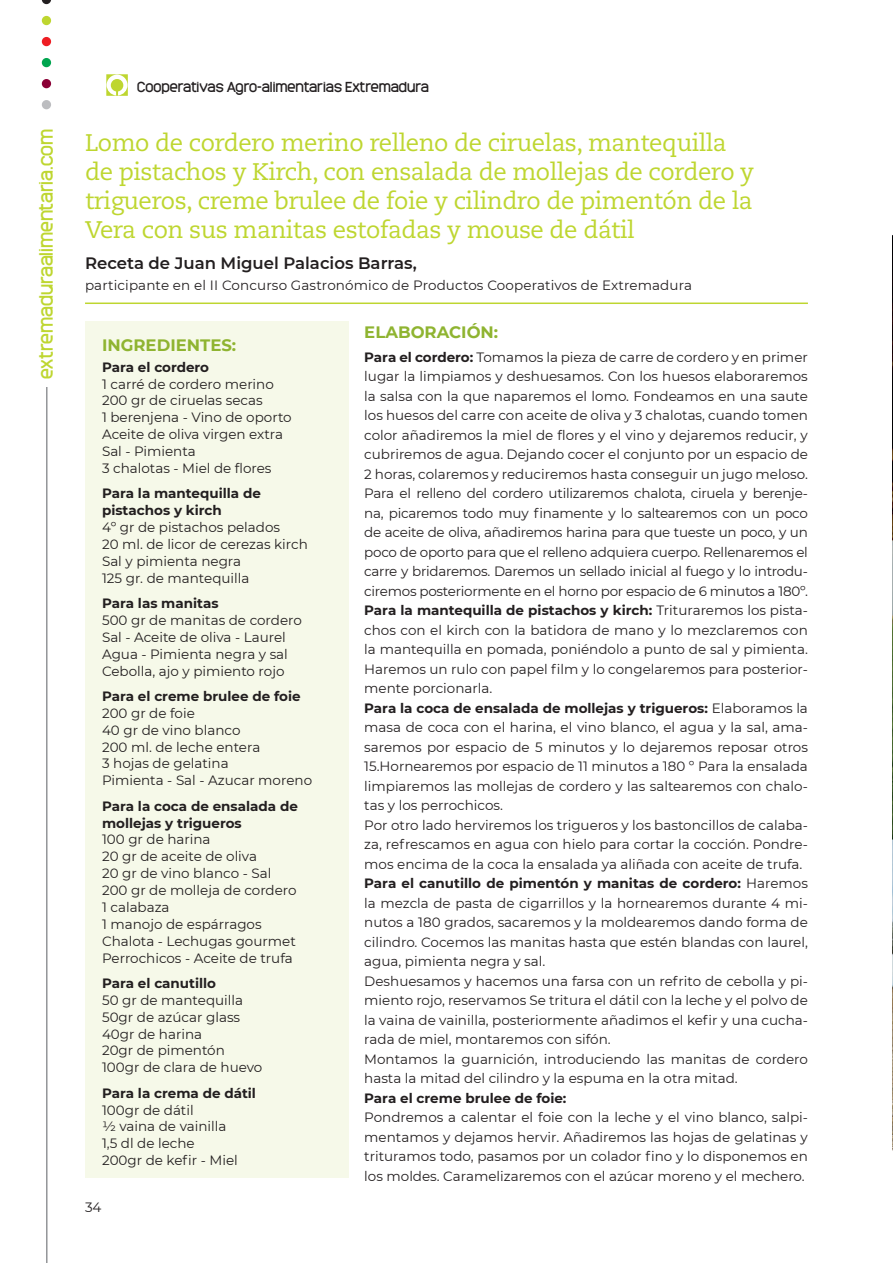
<style>
.page{position:relative;width:893px;height:1263px;background:#fff}
.page>*{position:absolute;margin:0;border:0;box-sizing:border-box;transform-origin:0 0}
.Estilo_de_párrafo_2{font:24px/28.8px "Caecilia LT Std";letter-spacing:-.02em;color:#bed630}
.t1{font:18px "Monark";color:#bed630}
.Estilo_de_párrafo_3{font:600 16.5px "Montserrat";color:#231f20}
.Estilo_de_párrafo_1{font:700 16.5px "Montserrat";color:#8fb431}
.Estilo_de_párrafo_6{font:13.5px/19.5px "Montserrat";color:#231f20;text-align:justify}
.Estilo_de_párrafo_6-2{font:700 13.5px/16.8px "Montserrat";color:#231f20}
.Estilo_de_párrafo_3-2{font:13.5px "Montserrat";letter-spacing:.01em;color:#231f20}
.t2{font:13.5px "Monark";color:#231f20}
.s1{font-weight:700}
</style>
<div class="page">
<hr style="left:85px;top:302px;width:723px;height:2px;background:#bed630">
<div style="left:85px;top:322px;width:264px;height:856px;background:#f6f9e9"></div>
<img style="left:892px;top:235px;width:1px;height:916px">
<hr style="left:46px;top:153px;width:2px;height:1110px;background:#939598">
<svg style="left:42px;top:0;width:9px;height:4px"></svg>
<div style="left:42px;top:16px;width:9px;height:9px;background:#bed630;border-radius:50%"></div>
<div style="left:42px;top:37px;width:9px;height:9px;background:#ee1d23;border-radius:50%"></div>
<div style="left:42px;top:58px;width:9px;height:9px;background:#00a54f;border-radius:50%"></div>
<div style="left:42px;top:79px;width:9px;height:9px;background:#8b0036;border-radius:50%"></div>
<div style="left:42px;top:100px;width:9px;height:9px;background:#bcbdc0;border-radius:50%"></div>
<svg style="left:106px;top:74px;width:22px;height:22px"></svg>
<p class="t1" style="left:34px;top:379px;width:251px;rotate:-90deg">extremaduraalimentaria.com</p>
<p class="t2" style="left:137px;top:78px;width:293px">Cooperativas Agro-alimentarias Extremadura</p>
<p class="Estilo_de_párrafo_2" style="left:85px;top:129px;width:670px">Lomo de cordero merino relleno de ciruelas, mantequilla de pistachos y Kirch, con ensalada de mollejas de cordero y trigueros, creme brulee de foie y cilindro de pimentón de la Vera con sus manitas estofadas y mouse de dátil</p>
<p class="Estilo_de_párrafo_3" style="left:85px;top:251px;width:333px">Receta de Juan Miguel Palacios Barras,</p>
<p class="Estilo_de_párrafo_3-2" style="left:85px;top:276px;width:609px">participante en el II Concurso Gastronómico de Productos Cooperativos de Extremadura</p>
<p class="Estilo_de_párrafo_1" style="left:102px;top:333px;width:136px">INGREDIENTES:</p>
<p class="Estilo_de_párrafo_6-2" style="left:102px;top:358px;width:109px">Para el cordero</p>
<p class="Estilo_de_párrafo_6" style="left:102px;top:373px;width:173px">1 carré de cordero merino</p>
<p class="Estilo_de_párrafo_6" style="left:102px;top:390px;width:162px">200 gr de ciruelas secas</p>
<p class="Estilo_de_párrafo_6" style="left:102px;top:407px;width:191px">1 berenjena - Vino de oporto</p>
<p class="Estilo_de_párrafo_6" style="left:102px;top:424px;width:183px">Aceite de oliva virgen extra</p>
<p class="Estilo_de_párrafo_6" style="left:102px;top:441px;width:95px">Sal - Pimienta</p>
<p class="Estilo_de_párrafo_6" style="left:102px;top:458px;width:171px">3 chalotas - Miel de flores</p>
<p class="Estilo_de_párrafo_6-2" style="left:102px;top:484px;width:160px">Para la mantequilla de pistachos y kirch</p>
<p class="Estilo_de_párrafo_6" style="left:102px;top:517px;width:180px">4º gr de pistachos pelados</p>
<p class="Estilo_de_párrafo_6" style="left:102px;top:534px;width:207px">20 ml. de licor de cerezas kirch</p>
<p class="Estilo_de_párrafo_6" style="left:102px;top:551px;width:141px">Sal y pimienta negra</p>
<p class="Estilo_de_párrafo_6" style="left:102px;top:568px;width:149px">125 gr. de mantequilla</p>
<p class="Estilo_de_párrafo_6-2" style="left:102px;top:594px;width:118px">Para las manitas</p>
<p class="Estilo_de_párrafo_6" style="left:102px;top:610px;width:201px">500 gr de manitas de cordero</p>
<p class="Estilo_de_párrafo_6" style="left:102px;top:627px;width:185px">Sal - Aceite de oliva - Laurel</p>
<p class="Estilo_de_párrafo_6" style="left:102px;top:644px;width:187px">Agua - Pimienta negra y sal</p>
<p class="Estilo_de_párrafo_6" style="left:102px;top:660px;width:184px">Cebolla, ajo y pimiento rojo</p>
<p class="Estilo_de_párrafo_6-2" style="left:102px;top:687px;width:200px">Para el creme brulee de foie</p>
<p class="Estilo_de_párrafo_6" style="left:102px;top:703px;width:94px">200 gr de foie</p>
<p class="Estilo_de_párrafo_6" style="left:102px;top:720px;width:140px">40 gr de vino blanco</p>
<p class="Estilo_de_párrafo_6" style="left:102px;top:736px;width:160px">200 ml. de leche entera</p>
<p class="Estilo_de_párrafo_6" style="left:102px;top:753px;width:128px">3 hojas de gelatina</p>
<p class="Estilo_de_párrafo_6" style="left:102px;top:770px;width:212px">Pimienta - Sal - Azucar moreno</p>
<p class="Estilo_de_párrafo_6-2" style="left:102px;top:797px;width:197px">Para la coca de ensalada de mollejas y trigueros</p>
<p class="Estilo_de_párrafo_6" style="left:102px;top:829px;width:110px">100 gr de harina</p>
<p class="Estilo_de_párrafo_6" style="left:102px;top:846px;width:156px">20 gr de aceite de oliva</p>
<p class="Estilo_de_párrafo_6" style="left:102px;top:863px;width:171px">20 gr de vino blanco - Sal</p>
<p class="Estilo_de_párrafo_6" style="left:102px;top:880px;width:196px">200 gr de molleja de cordero</p>
<p class="Estilo_de_párrafo_6" style="left:102px;top:897px;width:69px">1 calabaza</p>
<p class="Estilo_de_párrafo_6" style="left:102px;top:914px;width:161px">1 manojo de espárragos</p>
<p class="Estilo_de_párrafo_6" style="left:102px;top:931px;width:195px">Chalota - Lechugas gourmet</p>
<p class="Estilo_de_párrafo_6" style="left:102px;top:947px;width:192px">Perrochicos - Aceite de trufa</p>
<p class="Estilo_de_párrafo_6-2" style="left:102px;top:974px;width:116px">Para el canutillo</p>
<p class="Estilo_de_párrafo_6" style="left:102px;top:990px;width:143px">50 gr de mantequilla</p>
<p class="Estilo_de_párrafo_6" style="left:102px;top:1007px;width:140px">50gr de azúcar glass</p>
<p class="Estilo_de_párrafo_6" style="left:102px;top:1023px;width:102px">40gr de harina</p>
<p class="Estilo_de_párrafo_6" style="left:102px;top:1040px;width:124px">20gr de pimentón</p>
<p class="Estilo_de_párrafo_6" style="left:102px;top:1057px;width:162px">100gr de clara de huevo</p>
<p class="Estilo_de_párrafo_6-2" style="left:102px;top:1084px;width:155px">Para la crema de dátil</p>
<p class="Estilo_de_párrafo_6" style="left:102px;top:1099px;width:93px">100gr de dátil</p>
<p class="Estilo_de_párrafo_6" style="left:102px;top:1116px;width:126px">½ vaina de vainilla</p>
<p class="Estilo_de_párrafo_6" style="left:102px;top:1133px;width:94px">1,5 dl de leche</p>
<p class="Estilo_de_párrafo_6" style="left:102px;top:1150px;width:137px">200gr de kefir - Miel</p>
<p class="Estilo_de_párrafo_6" style="left:85px;top:1197px;width:18px">34</p>
<p class="Estilo_de_párrafo_1" style="left:364px;top:320px;width:136px">ELABORACIÓN:</p>
<p class="Estilo_de_párrafo_6" style="left:364px;top:346px;width:445px"><span class="s1">Para el cordero:</span> Tomamos la pieza de carre de cordero y en primer lugar la limpiamos y deshuesamos. Con los huesos elaboraremos la salsa con la que naparemos el lomo. Fondeamos en una saute los huesos del carre con aceite de oliva y 3 chalotas, cuando tomen color añadiremos la miel de flores y el vino y dejaremos reducir, y cubriremos de agua. Dejando cocer el conjunto por un espacio de 2 horas, colaremos y reduciremos hasta conseguir un jugo meloso.</p>
<p class="Estilo_de_párrafo_6" style="left:364px;top:483px;width:445px">Para el relleno del cordero utilizaremos chalota, ciruela y berenje&shy;na, picaremos todo muy finamente y lo saltearemos con un poco de aceite de oliva, añadiremos harina para que tueste un poco, y un poco de oporto para que el relleno adquiera cuerpo. Rellenaremos el carre y bridaremos. Daremos un sellado inicial al fuego y lo introdu&shy;ciremos posteriormente en el horno por espacio de 6 minutos a 180º.</p>
<p class="Estilo_de_párrafo_6" style="left:364px;top:600px;width:445px"><span class="s1">Para la mantequilla de pistachos y kirch:</span> Trituraremos los pista&shy;chos con el kirch con la batidora de mano y lo mezclaremos con la mantequilla en pomada, poniéndolo a punto de sal y pimienta.<br>Haremos un rulo con papel film y lo congelaremos para posterior&shy;mente porcionarla.</p>
<p class="Estilo_de_párrafo_6" style="left:364px;top:697px;width:445px"><span class="s1">Para la coca de ensalada de mollejas y trigueros:</span> Elaboramos la masa de coca con el harina, el vino blanco, el agua y la sal, ama&shy;saremos por espacio de 5 minutos y lo dejaremos reposar otros 15.Hornearemos por espacio de 11 minutos a 180 º Para la ensalada limpiaremos las mollejas de cordero y las saltearemos con chalo&shy;tas y los perrochicos.</p>
<p class="Estilo_de_párrafo_6" style="left:364px;top:814px;width:445px">Por otro lado herviremos los trigueros y los bastoncillos de calaba&shy;za, refrescamos en agua con hielo para cortar la cocción. Pondre&shy;mos encima de la coca la ensalada ya aliñada con aceite de trufa.</p>
<p class="Estilo_de_párrafo_6" style="left:364px;top:873px;width:445px"><span class="s1">Para el canutillo de pimentón y manitas de cordero:</span> Haremos la mezcla de pasta de cigarrillos y la hornearemos durante 4 mi&shy;nutos a 180 grados, sacaremos y la moldearemos dando forma de cilindro. Cocemos las manitas hasta que estén blandas con laurel, agua, pimienta negra y sal.</p>
<p class="Estilo_de_párrafo_6" style="left:364px;top:970px;width:445px">Deshuesamos y hacemos una farsa con un refrito de cebolla y pi&shy;miento rojo, reservamos Se tritura el dátil con la leche y el polvo de la vaina de vainilla, posteriormente añadimos el kefir y una cucha&shy;rada de miel, montaremos con sifón.</p>
<p class="Estilo_de_párrafo_6" style="left:364px;top:1048px;width:445px">Montamos la guarnición, introduciendo las manitas de cordero hasta la mitad del cilindro y la espuma en la otra mitad.</p>
<p class="Estilo_de_párrafo_6-2" style="left:364px;top:1089px;width:204px">Para el creme brulee de foie:</p>
<p class="Estilo_de_párrafo_6" style="left:364px;top:1107px;width:445px">Pondremos a calentar el foie con la leche y el vino blanco, salpi&shy;mentamos y dejamos hervir. Añadiremos las hojas de gelatinas y trituramos todo, pasamos por un colador fino y lo disponemos en los moldes. Caramelizaremos con el azúcar moreno y el mechero.</p>
</div>
